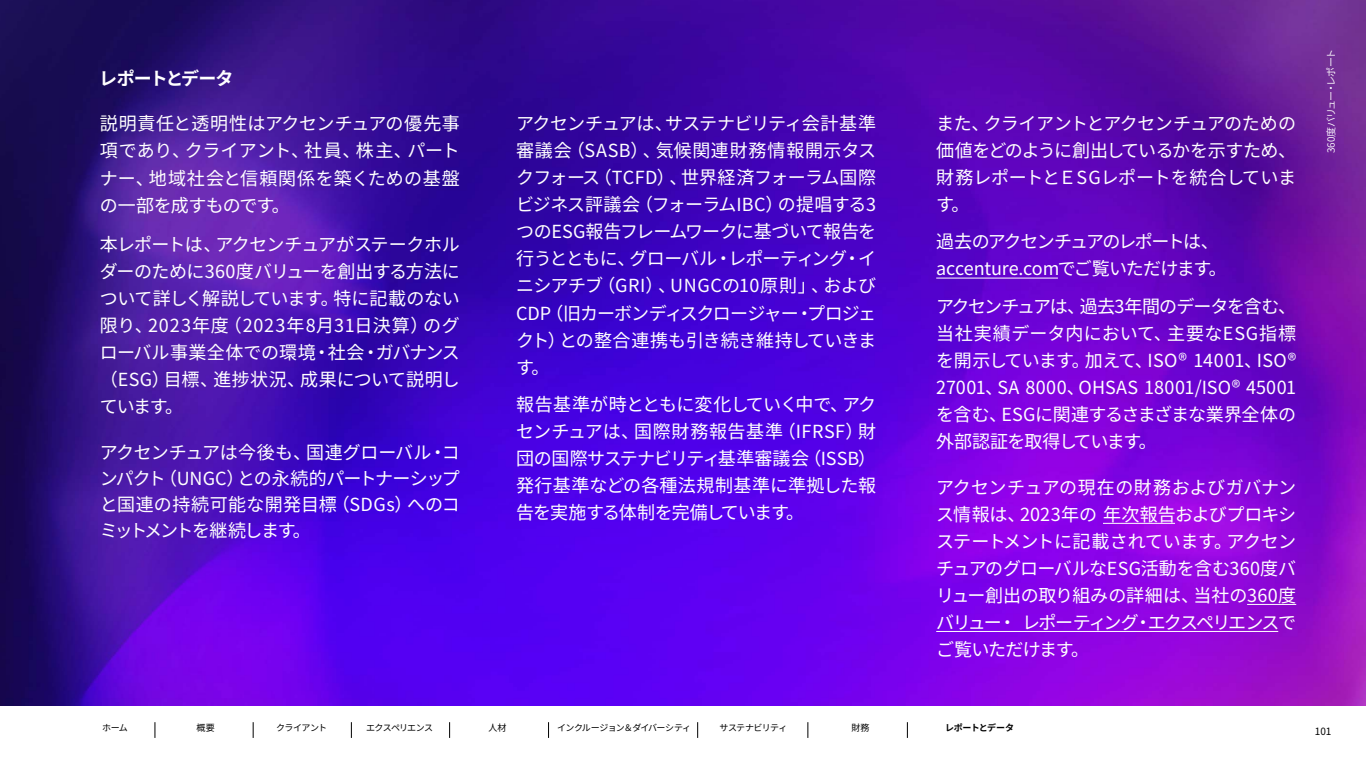
<style>
.page{position:relative;width:1366px;height:769px;background:#fff}
.page>*{position:absolute;margin:0;border:0;box-sizing:border-box;transform-origin:0 0}
.t1{font:18px/27px "Source Han Sans JP";letter-spacing:-.02em;color:#fff;text-align:justify}
.t2{font:18px/27px "Source Han Sans JP";letter-spacing:-.055em;color:#fff}
.t3{font:700 18px "Source Han Sans JP";letter-spacing:-.05em;color:#fff}
.t4{font:10px "Source Han Sans JP";letter-spacing:-.05em;color:#fff}
.t5{font:10px "Source Han Sans JP";color:#000}
.t6{font:9px "Source Han Sans JP";letter-spacing:-.075em;color:#000}
.t7{font:700 9px "Source Han Sans JP";letter-spacing:-.055em;color:#000}
</style>
<div class="page">
<svg style="left:155px;top:722px;width:1px;height:15px"></svg>
<svg style="left:253px;top:722px;width:1px;height:15px"></svg>
<svg style="left:351px;top:722px;width:1px;height:15px"></svg>
<svg style="left:449px;top:722px;width:1px;height:15px"></svg>
<svg style="left:548px;top:722px;width:1px;height:15px"></svg>
<svg style="left:697px;top:722px;width:1px;height:15px"></svg>
<svg style="left:808px;top:722px;width:1px;height:15px"></svg>
<svg style="left:907px;top:722px;width:1px;height:15px"></svg>
<img style="left:0;top:0;width:1366px;height:705px">
<hr style="left:936px;top:277px;width:122px;height:1px;background:#fff">
<hr style="left:1103px;top:522px;width:72px;height:1px;background:#fff">
<hr style="left:1247px;top:603px;width:49px;height:1px;background:#fff">
<hr style="left:936px;top:630px;width:342px;height:1px;background:#fff">
<p class="t3" style="left:99px;top:69px;width:136px">レポートとデータ</p>
<p class="t1" style="left:100px;top:111px;width:361px">説明責任と透明性はアクセンチュアの優先事項であり、クライアント、社員、株主、パートナー、地域社会と信頼関係を築くための基盤の一部を成すものです。</p>
<p class="t1" style="left:100px;top:231px;width:361px">本レポートは、アクセンチュアがステークホルダーのために360度バリューを創出する方法について詳しく解説しています。特に記載のない限り、2023年度（2023年8月31日決算）のグローバル事業全体での環境・社会・ガバナンス（ESG）目標、進捗状況、成果について説明しています。</p>
<p class="t1" style="left:100px;top:439px;width:361px;line-height:26px">アクセンチュアは今後も、国連グローバル・コンパクト（UNGC）との永続的パートナーシップと国連の持続可能な開発目標（SDGs）へのコミットメントを継続します。</p>
<p class="t1" style="left:516px;top:110px;width:361px">アクセンチュアは、サステナビリティ会計基準審議会（SASB）、気候関連財務情報開示タスクフォース（TCFD）、世界経済フォーラム国際ビジネス評議会（フォーラムIBC）の提唱する3つのESG報告フレームワークに基づいて報告を行うとともに、グローバル・レポーティング・イニシアチブ（GRI）、UNGCの10原則」、およびCDP（旧カーボンディスクロージャー・プロジェクト）との整合連携も引き続き維持していきます。</p>
<p class="t1" style="left:516px;top:390px;width:361px">報告基準が時とともに変化していく中で、アクセンチュアは、国際財務報告基準（IFRSF）財団の国際サステナビリティ基準審議会（ISSB）発行基準などの各種法規制基準に準拠した報告を実施する体制を完備しています。</p>
<p class="t1" style="left:936px;top:110px;width:361px">また、クライアントとアクセンチュアのための価値をどのように創出しているかを示すため、財務レポートとＥSGレポートを統合しています。</p>
<p class="t2" style="left:936px;top:228px;width:292px">過去のアクセンチュアのレポートは、accenture.comでご覧いただけます。</p>
<p class="t1" style="left:936px;top:292px;width:361px">アクセンチュアは、過去3年間のデータを含む、当社実績データ内において、主要なESG指標を開示しています。加えて、ISO® 14001、ISO® 27001、SA 8000、OHSAS 18001/ISO® 45001を含む、ESGに関連するさまざまな業界全体の外部認証を取得しています。</p>
<p class="t1" style="left:936px;top:474px;width:361px">アクセンチュアの現在の財務およびガバナンス情報は、2023年の年次報告およびプロキシステートメントに記載されています。アクセンチュアのグローバルなESG活動を含む360度バリュー創出の取り組みの詳細は、当社の360度バリュー・ レポーティング・エクスペリエンスでご覧いただけます。</p>
<p class="t4" style="left:1325px;top:153px;width:106px;rotate:-90deg">360度バリュー・レポート</p>
<p class="t6" style="left:102px;top:722px;width:27px">ホーム</p>
<p class="t6" style="left:197px;top:722px;width:20px">概要</p>
<p class="t6" style="left:276px;top:722px;width:52px">クライアント</p>
<p class="t6" style="left:366px;top:722px;width:68px">エクスペリエンス</p>
<p class="t6" style="left:488px;top:722px;width:19px">人材</p>
<p class="t6" style="left:557px;top:722px;width:136px">インクルージョン＆ダイバーシティ</p>
<p class="t6" style="left:720px;top:722px;width:69px">サステナビリティ</p>
<p class="t6" style="left:851px;top:722px;width:20px">財務</p>
<p class="t7" style="left:945px;top:722px;width:70px">レポートとデータ</p>
<p class="t5" style="left:1315px;top:724px;width:18px">101</p>
</div>
